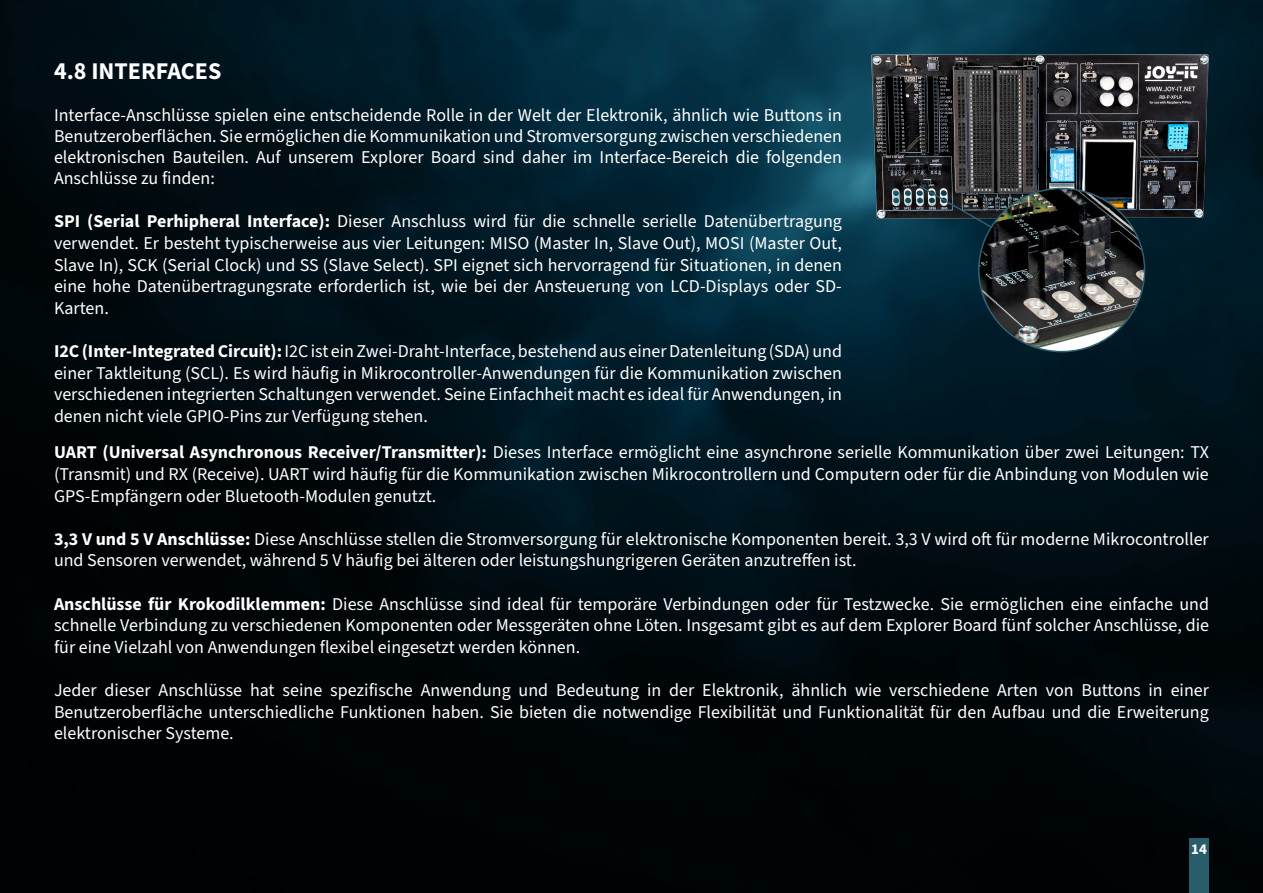
<style>
.page{position:relative;width:1263px;height:893px;background:#fff}
.page>*{position:absolute;margin:0;border:0;box-sizing:border-box;transform-origin:0 0}
.Default{font:700 24px "Source Sans 3";color:#fff}
.Default-2{font:18px/21.6px "Source Sans 3";color:#fff;text-align:justify}
.Pa1{font:18px/21.1px "Source Sans 3";color:#fff;text-align:justify}
.t1{font:700 15px "Source Sans 3";color:#fff}
.s1{font-weight:700}
</style>
<div class="page">
<img style="left:0;top:0;width:1263px;height:893px">
<img style="left:872px;top:54px;width:337px;height:165px">
<img style="left:979px;top:188px;width:165px;height:164px">
<svg style="left:917px;top:184px;width:77px;height:45px;background:#314047"></svg>
<div style="left:1189px;top:839px;width:20px;height:54px;background:#2a5d6c"></div>
<p class="Default" style="left:54px;top:55px;width:169px">4.8 INTERFACES</p>
<p class="Pa1" style="left:54px;top:104px;width:789px">Interface-Anschlüsse spielen eine entscheidende Rolle in der Welt der Elektronik, ähnlich wie Buttons in Benutzeroberflächen. Sie ermöglichen die Kommunikation und Stromversorgung zwischen verschiedenen elektronischen Bauteilen. Auf unserem Explorer Board sind daher im Interface-Bereich die folgenden Anschlüsse zu finden:</p>
<p class="Default-2" style="left:54px;top:211px;width:789px"><span class="s1">SPI (Serial Perhipheral Interface):</span> Dieser Anschluss wird für die schnelle serielle Datenübertragung verwendet. Er besteht typischerweise aus vier Leitungen: MISO (Master In, Slave Out), MOSI (Master Out, Slave In), SCK (Serial Clock) und SS (Slave Select). SPI eignet sich hervorragend für Situationen, in denen eine hohe Datenübertragungsrate erforderlich ist, wie bei der Ansteuerung von LCD-Displays oder SD-Karten.</p>
<p class="Default-2" style="left:54px;top:340px;width:789px"><span class="s1">I2C (Inter-Integrated Circuit):</span> I2C ist ein Zwei-Draht-Interface, bestehend aus einer Datenleitung (SDA) und einer Taktleitung (SCL). Es wird häufig in Mikrocontroller-Anwendungen für die Kommunikation zwischen verschiedenen integrierten Schaltungen verwendet. Seine Einfachheit macht es ideal für Anwendungen, in denen nicht viele GPIO-Pins zur Verfügung stehen.</p>
<p class="Default-2" style="left:54px;top:442px;width:1156px"><span class="s1">UART (Universal Asynchronous Receiver/Transmitter):</span> Dieses Interface ermöglicht eine asynchrone serielle Kommunikation über zwei Leitungen: TX (Transmit) und RX (Receive). UART wird häufig für die Kommunikation zwischen Mikrocontrollern und Computern oder für die Anbindung von Modulen wie GPS-Empfängern oder Bluetooth-Modulen genutzt.</p>
<p class="Default-2" style="left:54px;top:528px;width:1156px"><span class="s1">3,3 V und 5 V Anschlüsse:</span> Diese Anschlüsse stellen die Stromversorgung für elektronische Komponenten bereit. 3,3 V wird oft für moderne Mikrocontroller und Sensoren verwendet, während 5 V häufig bei älteren oder leistungshungrigeren Geräten anzutreffen ist.</p>
<p class="Default-2" style="left:54px;top:593px;width:1156px"><span class="s1">Anschlüsse für Krokodilklemmen:</span> Diese Anschlüsse sind ideal für temporäre Verbindungen oder für Testzwecke. Sie ermöglichen eine einfache und schnelle Verbindung zu verschiedenen Komponenten oder Messgeräten ohne Löten. Insgesamt gibt es auf dem Explorer Board fünf solcher Anschlüsse, die für eine Vielzahl von Anwendungen flexibel eingesetzt werden können.</p>
<p class="Default-2" style="left:54px;top:679px;width:1156px">Jeder dieser Anschlüsse hat seine spezifische Anwendung und Bedeutung in der Elektronik, ähnlich wie verschiedene Arten von Buttons in einer Benutzeroberfläche unterschiedliche Funktionen haben. Sie bieten die notwendige Flexibilität und Funktionalität für den Aufbau und die Erweiterung elektronischer Systeme.</p>
<p class="t1" style="left:1191px;top:839px;width:17px">14</p>
</div>
